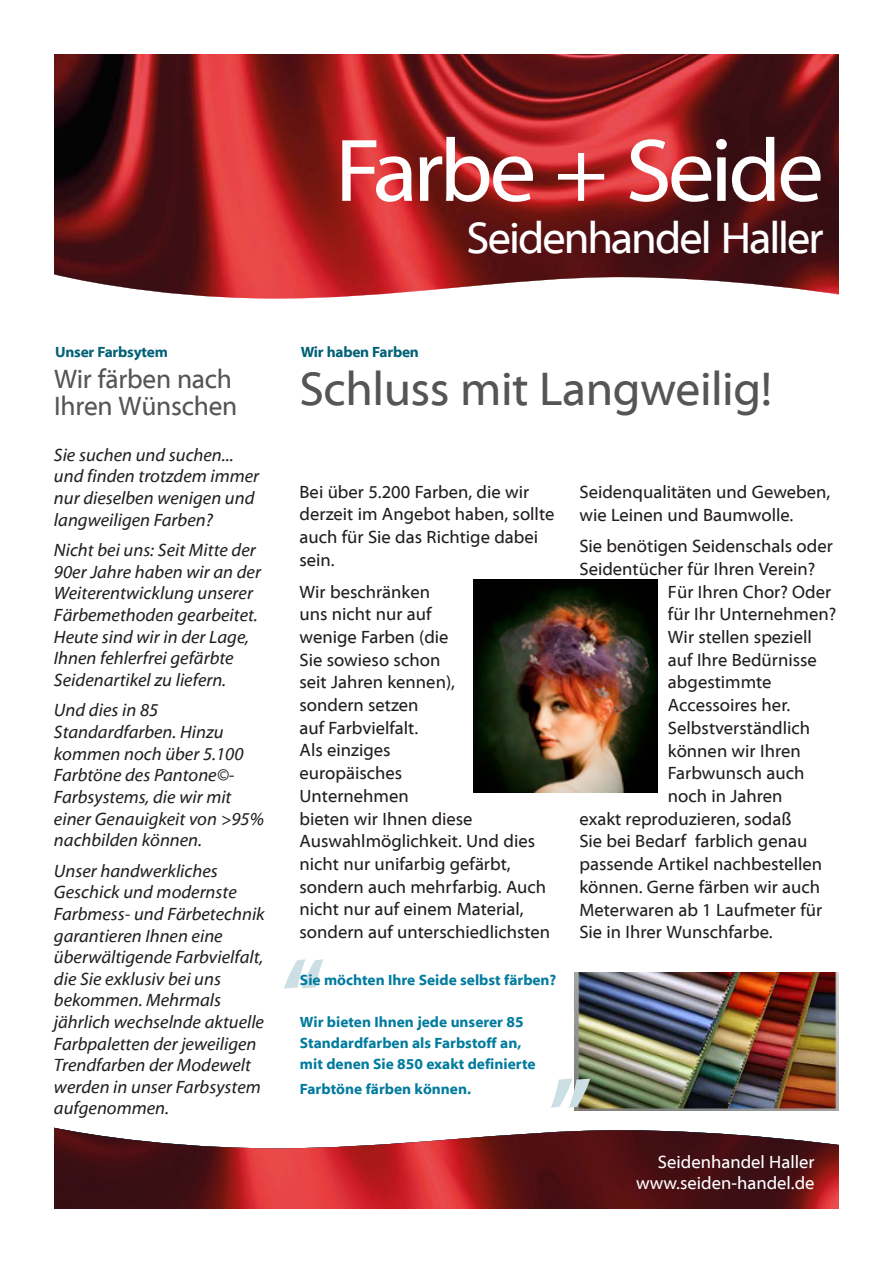
<style>
.page{position:relative;width:893px;height:1263px;background:#fff}
.page>*{position:absolute;margin:0;border:0;box-sizing:border-box;transform-origin:0 0}
.Photo_head{font:89.85px "Myriad Web Pro";letter-spacing:-.045em;color:#fff}
.Head_main{font:48px "Myriad Web Pro";letter-spacing:-.01em;color:#555}
.Photo_head-2{font:44.85px "Myriad Web Pro";letter-spacing:-.045em;color:#fff}
.Sidebar_head{font:27px/27px "Myriad Web Pro";letter-spacing:-.01em;color:#555}
.Body{font:18px/22.6px "Myriad Web Pro";color:#231f20}
.Body-2{font:italic 18px/21.6px "Myriad Web Pro";color:#231f20}
.Publication_informat{font:18px "Myriad Web Pro";color:#fff}
.Pull_quote{font:700 15px/21px "Myriad Web Pro";color:#007b9e}
.Kicker{font:700 15px "Myriad Web Pro";letter-spacing:-.015em;color:#006177}
</style>
<div class="page">
<img style="left:574px;top:972px;width:265px;height:139px">
<svg style="left:54px;top:54px;width:785px;height:245px;background:#872729"></svg>
<img style="left:474px;top:580px;width:184px;height:212px">
<svg style="left:54px;top:1128px;width:785px;height:81px;background:#86373a"></svg>
<svg style="left:551px;top:1078px;width:39px;height:30px"></svg>
<svg style="left:284px;top:959px;width:39px;height:29px"></svg>
<p class="Photo_head" style="left:335px;top:122px;width:490px">Farbe + Seide</p>
<p class="Photo_head-2" style="left:467px;top:213px;width:359px">Seidenhandel Haller</p>
<p class="Kicker" style="left:55px;top:344px;width:114px">Unser Farbsytem</p>
<p class="Kicker" style="left:301px;top:344px;width:120px">Wir haben Farben</p>
<p class="Sidebar_head" style="left:54px;top:366px;width:185px">Wir färben nach<br>Ihren Wünschen</p>
<p class="Head_main" style="left:300px;top:363px;width:474px">Schluss mit Langweilig!</p>
<p class="Body-2" style="left:54px;top:444px;width:207px">Sie suchen und suchen... und finden trotzdem immer nur dieselben wenigen und langweiligen Farben?</p>
<p class="Body-2" style="left:54px;top:540px;width:208px">Nicht bei uns: Seit Mitte der<br>90er Jahre haben wir an der<br>Weiterentwicklung unserer<br>Färbemethoden gearbeitet.<br>Heute sind wir in der Lage,<br>Ihnen fehlerfrei gefärbte<br>Seidenartikel zu liefern.</p>
<p class="Body-2" style="left:54px;top:700px;width:211px">Und dies in 85<br>Standardfarben. Hinzu kommen noch über 5.100<br>Farbtöne des Pantone©-<br>Farbsystems, die wir mit einer Genauigkeit von &gt;95% nachbilden können.</p>
<p class="Body-2" style="left:54px;top:860px;width:212px">Unser handwerkliches<br>Geschick und modernste<br>Farbmess- und Färbetechnik garantieren Ihnen eine überwältigende Farbvielfalt, die Sie exklusiv bei uns bekommen. Mehrmals jährlich wechselnde aktuelle<br>Farbpaletten der jeweiligen<br>Trendfarben der Modewelt werden in unser Farbsystem aufgenommen.</p>
<p class="Body" style="left:300px;top:481px;width:256px">Bei über 5.200 Farben, die wir derzeit im Angebot haben, sollte auch für Sie das Richtige dabei sein.</p>
<p class="Body" style="left:300px;top:581px;width:252px">Wir beschränken<br>uns nicht nur auf<br>wenige Farben (die<br>Sie sowieso schon<br>seit Jahren kennen),<br>sondern setzen<br>auf Farbvielfalt.<br>Als einziges<br>europäisches<br>Unternehmen<br>bieten wir Ihnen diese<br>Auswahlmöglichkeit. Und dies nicht nur unifarbig gefärbt, sondern auch mehrfarbig. Auch nicht nur auf einem Material, sondern auf unterschiedlichsten</p>
<p class="Pull_quote" style="left:300px;top:969px;width:258px">Sie möchten Ihre Seide selbst färben?</p>
<p class="Pull_quote" style="left:300px;top:1011px;width:237px">Wir bieten Ihnen jede unserer 85<br>Standardfarben als Farbstoff an, mit denen Sie 850 exakt definierte</p>
<p class="Pull_quote" style="left:300px;top:1079px;width:172px">Farbtöne färben können.</p>
<p class="Body" style="left:579px;top:481px;width:252px">Seidenqualitäten und Geweben, wie Leinen und Baumwolle.</p>
<p class="Body" style="left:579px;top:535px;width:255px">Sie benötigen Seidenschals oder</p>
<p class="Body" style="left:579px;top:558px;width:238px">Seidentücher für Ihren Verein?</p>
<p class="Body" style="left:668px;top:581px;width:165px">Für Ihren Chor? Oder</p>
<p class="Body" style="left:668px;top:603px;width:170px">für Ihr Unternehmen?</p>
<p class="Body" style="left:668px;top:626px;width:145px">Wir stellen speziell</p>
<p class="Body" style="left:668px;top:649px;width:150px">auf Ihre Bedürnisse</p>
<p class="Body" style="left:668px;top:671px;width:105px">abgestimmte</p>
<p class="Body" style="left:668px;top:694px;width:124px">Accessoires her.</p>
<p class="Body" style="left:668px;top:717px;width:144px">Selbstverständlich</p>
<p class="Body" style="left:668px;top:740px;width:134px">können wir Ihren</p>
<p class="Body" style="left:668px;top:762px;width:138px">Farbwunsch auch</p>
<p class="Body" style="left:668px;top:785px;width:116px">noch in Jahren</p>
<p class="Body" style="left:579px;top:808px;width:214px">exakt reproduzieren, sodaß</p>
<p class="Body" style="left:579px;top:830px;width:229px">Sie bei Bedarf farblich genau</p>
<p class="Body" style="left:579px;top:853px;width:244px">passende Artikel nachbestellen</p>
<p class="Body" style="left:579px;top:876px;width:242px">können. Gerne färben wir auch</p>
<p class="Body" style="left:579px;top:898px;width:244px">Meterwaren ab 1 Laufmeter für</p>
<p class="Body" style="left:579px;top:921px;width:195px">Sie in Ihrer Wunschfarbe.</p>
<p class="Publication_informat" style="left:658px;top:1152px;width:158px">Seidenhandel Haller</p>
<p class="Publication_informat" style="left:636px;top:1173px;width:180px">www.seiden-handel.de</p>
</div>
